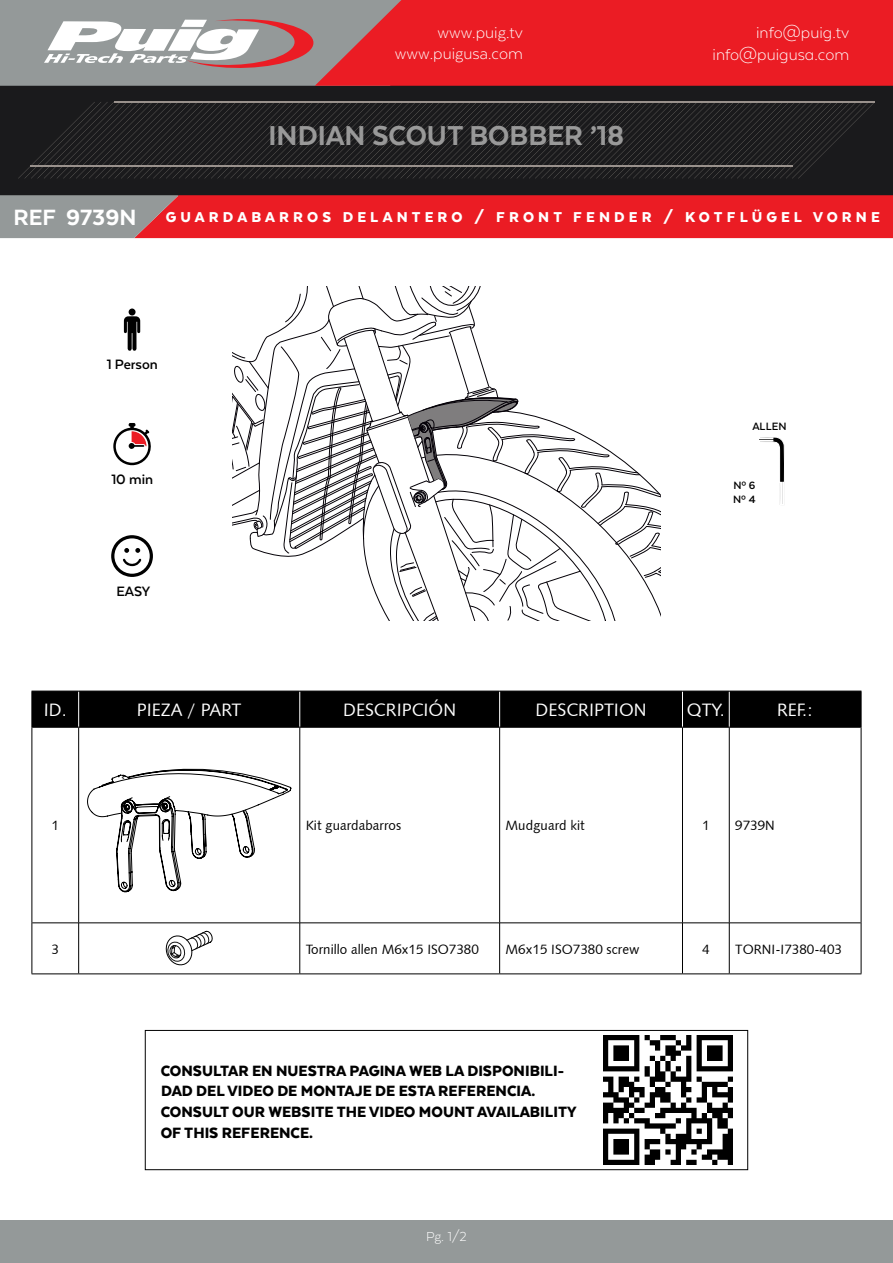
<style>
.page{position:relative;width:893px;height:1263px;background:#fff}
.page>*{position:absolute;margin:0;border:0;box-sizing:border-box;transform-origin:0 0}
.t1{font:800 31.5px "Texta";color:#999}
.t2{font:18px "Humanist 531 BT Roman A";color:#fff}
.t3{font:300 18px/21.6px "Texta Alt";color:#fff;text-align:right}
.t4{font:300 18px/21.6px "Texta";color:#fff;text-align:right}
.t5{font:900 17.25px/20.5px "Texta";color:#000}
.t6{font:900 16.5px "Texta";letter-spacing:.25em;color:#fff}
.t7{font:700 15.6px "Texta Alt";color:#000}
.t8{font:300 15px "Texta";color:#fff}
.t9{font:13.5px "Humanist 531 BT Roman A";color:#000}
.t10{font:700 12.15px "Texta Alt";color:#000}
.s1{font-weight:800;font-size:25.5px}
</style>
<div class="page">
<div style="left:33px;top:692px;width:828px;height:35px;background:#000"></div>
<hr style="left:78px;top:691px;width:1px;height:36px;background:#fff">
<hr style="left:299px;top:691px;width:1px;height:36px;background:#fff">
<hr style="left:499px;top:691px;width:1px;height:36px;background:#fff">
<hr style="left:682px;top:691px;width:1px;height:36px;background:#fff">
<hr style="left:729px;top:691px;width:1px;height:36px;background:#fff">
<hr style="left:32px;top:727px;width:47px;height:1px;background:#000">
<hr style="left:79px;top:727px;width:221px;height:1px;background:#000">
<hr style="left:300px;top:727px;width:200px;height:1px;background:#000">
<hr style="left:500px;top:727px;width:182px;height:1px;background:#000">
<hr style="left:682px;top:727px;width:47px;height:1px;background:#000">
<hr style="left:729px;top:727px;width:132px;height:1px;background:#000">
<hr style="left:78px;top:728px;width:1px;height:195px;background:#000">
<hr style="left:300px;top:728px;width:1px;height:195px;background:#000">
<hr style="left:499px;top:728px;width:1px;height:195px;background:#000">
<hr style="left:682px;top:728px;width:1px;height:195px;background:#000">
<hr style="left:729px;top:728px;width:1px;height:195px;background:#000">
<hr style="left:78px;top:923px;width:1px;height:50px;background:#000">
<hr style="left:300px;top:923px;width:1px;height:50px;background:#000">
<hr style="left:499px;top:923px;width:1px;height:50px;background:#000">
<hr style="left:682px;top:923px;width:1px;height:50px;background:#000">
<hr style="left:729px;top:923px;width:1px;height:50px;background:#000">
<hr style="left:32px;top:691px;width:47px;height:1px;background:#000">
<hr style="left:32px;top:691px;width:1px;height:36px;background:#000">
<hr style="left:79px;top:691px;width:221px;height:1px;background:#000">
<hr style="left:300px;top:691px;width:200px;height:1px;background:#000">
<hr style="left:500px;top:691px;width:182px;height:1px;background:#000">
<hr style="left:682px;top:691px;width:47px;height:1px;background:#000">
<hr style="left:729px;top:691px;width:132px;height:1px;background:#000">
<hr style="left:861px;top:691px;width:1px;height:36px;background:#000">
<hr style="left:32px;top:727px;width:1px;height:196px;background:#000">
<hr style="left:861px;top:727px;width:1px;height:196px;background:#000">
<hr style="left:32px;top:923px;width:1px;height:50px;background:#000">
<hr style="left:861px;top:923px;width:1px;height:50px;background:#000">
<hr style="left:32px;top:973px;width:47px;height:1px;background:#000">
<hr style="left:79px;top:973px;width:221px;height:1px;background:#000">
<hr style="left:300px;top:973px;width:200px;height:1px;background:#000">
<hr style="left:500px;top:973px;width:182px;height:1px;background:#000">
<hr style="left:682px;top:973px;width:47px;height:1px;background:#000">
<hr style="left:729px;top:973px;width:132px;height:1px;background:#000">
<hr style="left:32px;top:922px;width:47px;height:1px;background:#000">
<hr style="left:79px;top:922px;width:221px;height:1px;background:#000">
<hr style="left:300px;top:922px;width:200px;height:1px;background:#000">
<hr style="left:500px;top:922px;width:182px;height:1px;background:#000">
<hr style="left:682px;top:922px;width:47px;height:1px;background:#000">
<hr style="left:729px;top:922px;width:132px;height:1px;background:#000">
<svg style="left:87px;top:768px;width:204px;height:124px"></svg>
<svg style="left:165px;top:931px;width:48px;height:35px"></svg>
<div style="left:145px;top:1030px;width:603px;height:140px;border:1px solid #000"></div>
<img style="left:603px;top:1036px;width:129px;height:128px">
<div style="left:0;top:1220px;width:893px;height:43px;background:#949999"></div>
<div style="left:0;top:85px;width:893px;height:110px;background:#1a1a1c"></div>
<hr style="left:114px;top:101px;width:761px;height:1px;background:#99918c">
<svg style="left:18px;top:102px;width:857px;height:76px"></svg>
<div style="left:476px;top:0;width:417px;height:86px;background:#eb1c24"></div>
<svg style="left:0;top:0;width:476px;height:86px;background:#b88284"></svg>
<svg style="left:0;top:195px;width:893px;height:43px;background:#da3138"></svg>
<svg style="left:233px;top:286px;width:427px;height:335px"></svg>
<svg style="left:113px;top:423px;width:38px;height:42px"></svg>
<svg style="left:124px;top:309px;width:16px;height:42px"></svg>
<svg style="left:759px;top:437px;width:26px;height:68px"></svg>
<svg style="left:111px;top:535px;width:42px;height:42px"></svg>
<p class="t4" style="left:395px;top:21px;width:130px">www.puig.tv www.puigusa.com</p>
<p class="t3" style="left:712px;top:22px;width:138px">info@puig.tv info@puigusa.com</p>
<h1 class="t1" style="left:269px;top:119px;width:357px">INDIAN SCOUT BOBBER ’18</h1>
<p class="t6" style="left:14px;top:208px;width:868px"><span class="s1">REF 9739N</span> GUARDABARROS DELANTERO / FRONT FENDER / KOTFLÜGEL VORNE</p>
<p class="t7" style="left:107px;top:356px;width:53px">1 Person</p>
<p class="t7" style="left:111px;top:471px;width:43px">10 min</p>
<p class="t7" style="left:116px;top:583px;width:35px">EASY</p>
<p class="t10" style="left:752px;top:420px;width:36px">ALLEN</p>
<p class="t10" style="left:733px;top:479px;width:24px">Nº 6</p>
<p class="t10" style="left:733px;top:493px;width:24px">Nº 4</p>
<p class="t2" style="left:44px;top:698px;width:24px">ID.</p>
<p class="t2" style="left:137px;top:698px;width:106px">PIEZA / PART</p>
<p class="t2" style="left:343px;top:698px;width:115px">DESCRIPCIÓN</p>
<p class="t2" style="left:535px;top:698px;width:113px">DESCRIPTION</p>
<p class="t2" style="left:687px;top:698px;width:39px">QTY.</p>
<p class="t2" style="left:777px;top:698px;width:38px">REF.:</p>
<p class="t9" style="left:52px;top:817px;width:9px">1</p>
<p class="t9" style="left:306px;top:817px;width:97px">Kit guardabarros</p>
<p class="t9" style="left:506px;top:817px;width:80px">Mudguard kit</p>
<p class="t9" style="left:702px;top:817px;width:9px">1</p>
<p class="t9" style="left:735px;top:817px;width:41px">9739N</p>
<p class="t9" style="left:52px;top:940px;width:9px">3</p>
<p class="t9" style="left:306px;top:940px;width:175px">Tornillo allen M6x15 ISO7380</p>
<p class="t9" style="left:506px;top:940px;width:135px">M6x15 ISO7380 screw</p>
<p class="t9" style="left:702px;top:940px;width:9px">4</p>
<p class="t9" style="left:735px;top:940px;width:108px">TORNI-I7380-403</p>
<p class="t5" style="left:161px;top:1060px;width:405px">CONSULTAR EN NUESTRA PAGINA WEB LA DISPONIBILI-<br>DAD DEL VIDEO DE MONTAJE DE ESTA REFERENCIA.</p>
<p class="t5" style="left:161px;top:1101px;width:417px">CONSULT OUR WEBSITE THE VIDEO MOUNT AVAILABILITY<br>OF THIS REFERENCE.</p>
<p class="t8" style="left:426px;top:1228px;width:42px">Pg. 1/2</p>
</div>
